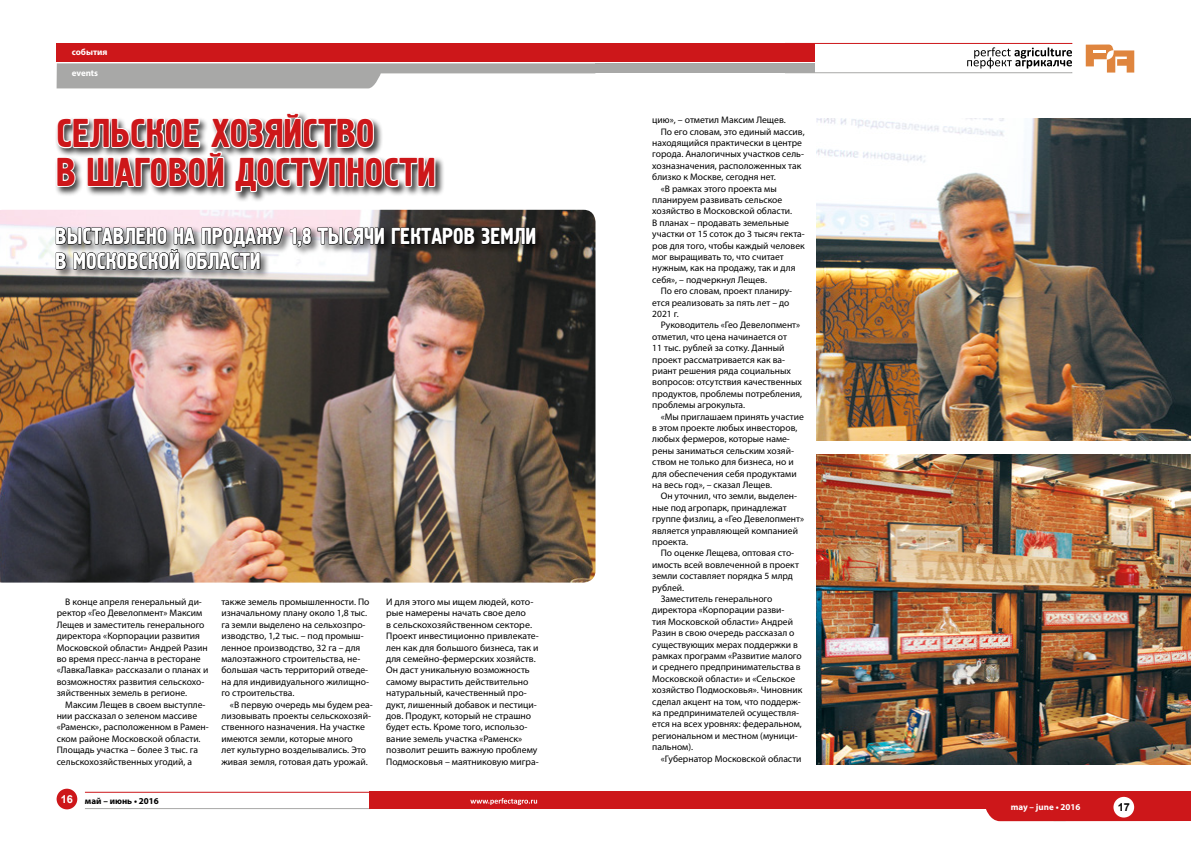
<style>
.page{position:relative;width:1191px;height:842px;background:#fff}
.page>*{position:absolute;margin:0;border:0;box-sizing:border-box;transform-origin:0 0}
.t1{font:40px/39px "Hermes";color:#cd171a;scale:.9 1}
.t2{font:23px/25px "Hermes";color:#fff;scale:.9 1}
.t3{font:700 11px "Arial";color:#000}
.t4{font:9.5px/11.4px "Myriad Pro";color:#000}
.t5{font:700 9px "Myriad Pro";color:#fff}
.t6{font:700 9px "Myriad Pro";color:#000}
.s1{font-family:"Arial";font-size:11px;color:#fff}
</style>
<div class="page">
<img style="left:0;top:210px;width:595px;height:373px">
<div style="left:57px;top:43px;width:538px;height:18px;background:#cd171a"></div>
<svg style="left:57px;top:63px;width:538px;height:25px"></svg>
<hr style="left:85px;top:808px;width:285px;height:1px;background:#a8a8a7">
<div style="left:369px;top:792px;width:226px;height:17px;background:#cd171a"></div>
<div style="left:57px;top:789px;width:20px;height:20px;background:#cd171a;border-radius:50%"></div>
<svg style="left:470px;top:798px;width:67px;height:7px"></svg>
<hr style="left:85px;top:792px;width:286px;height:1px;background:#cd171a">
<div style="left:55px;top:112px;width:390px;height:91px;background:#000;opacity:.75"></div>
<svg style="left:55px;top:112px;width:381px;height:91px"></svg>
<div style="left:54px;top:225px;width:491px;height:54px;background:#000;opacity:.58"></div>
<svg style="left:391px;top:224px;width:84px;height:28px"></svg>
<svg style="left:481px;top:227px;width:55px;height:18px"></svg>
<svg style="left:55px;top:222px;width:330px;height:55px"></svg>
<div style="left:595px;top:43px;width:219px;height:18px;background:#cd171a"></div>
<div style="left:595px;top:63px;width:219px;height:10px;background:#a8a8a7"></div>
<svg style="left:784px;top:42px;width:288px;height:32px"></svg>
<svg style="left:1085px;top:45px;width:49px;height:28px"></svg>
<div style="left:595px;top:792px;width:596px;height:17px;background:#cd171a"></div>
<div style="left:1113px;top:797px;width:21px;height:20px;background:#fff;border-radius:50%"></div>
<svg style="left:986px;top:803px;width:205px;height:19px"></svg>
<img style="left:817px;top:454px;width:374px;height:311px">
<img style="left:817px;top:118px;width:374px;height:322px">
<p class="t5" style="left:72px;top:46px;width:37px">события</p>
<p class="t5" style="left:72px;top:67px;width:28px">events</p>
<h1 class="t1" style="left:56px;top:115px;width:423px">СЕЛЬСКОЕ ХОЗЯЙСТВО<br>В ШАГОВОЙ ДОСТУПНОСТИ</h1>
<h2 class="t2" style="left:55px;top:224px;width:536px">ВЫСТАВЛЕНО НА ПРОДАЖУ 1,8 ТЫСЯЧИ ГЕКТАРОВ ЗЕМЛИ<br>В МОСКОВСКОЙ ОБЛАСТИ</h2>
<p class="t4" style="left:57px;top:596px;width:153px;text-indent:9px">В конце апреля генеральный ди&shy;ректор «Гео Девелопмент» Максим Лещев и заместитель генерального директора «Корпорации развития Московской области» Андрей Разин во время пресс-ланча в ресторане «ЛавкаЛавка» рассказали о планах и возможностях развития сельскохо&shy;зяйственных земель в регионе.</p>
<p class="t4" style="left:57px;top:699px;width:154px;text-indent:9px">Максим Лещев в своем выступле&shy;нии рассказал о зеленом массиве «Раменск», расположенном в Рамен&shy;ском районе Московской области.<br>Площадь участка – более 3 тыс. га сельскохозяйственных угодий, а</p>
<p class="t6" style="left:61px;top:795px;width:100px"><span class="s1">16</span> май – июнь • 2016</p>
<p class="t4" style="left:221px;top:596px;width:150px">также земель промышленности. По изначальному плану около 1,8 тыс. га земли выделено на сельхозпро&shy;изводство, 1,2 тыс. – под промыш&shy;ленное производство, 32 га – для малоэтажного строительства, не&shy;большая часть территорий отведе&shy;на для индивидуального жилищно&shy;го строительства.</p>
<p class="t4" style="left:221px;top:699px;width:153px;text-indent:9px">«В первую очередь мы будем реа&shy;лизовывать проекты сельскохозяй&shy;ственного назначения. На участке имеются земли, которые много<br>лет культурно возделывались. Это живая земля, готовая дать урожай.</p>
<p class="t4" style="left:386px;top:596px;width:154px">И для этого мы ищем людей, кото&shy;рые намерены начать свое дело<br>в сельскохозяйственном секторе.<br>Проект инвестиционно привлекате&shy;лен как для большого бизнеса, так и для семейно-фермерских хозяйств.<br>Он даст уникальную возможность самому вырастить действительно натуральный, качественный про&shy;дукт, лишенный добавок и пестици&shy;дов. Продукт, который не страшно будет есть. Кроме того, использо&shy;вание земель участка «Раменск» позволит решить важную проблему Подмосковья – маятниковую мигра-</p>
<p class="t4" style="left:652px;top:114px;width:135px">цию», – отметил Максим Лещев.</p>
<p class="t4" style="left:661px;top:125px;width:145px">По его словам, это единый массив,</p>
<p class="t4" style="left:652px;top:137px;width:151px">находящийся практически в центре</p>
<p class="t4" style="left:652px;top:148px;width:153px">города. Аналогичных участков сель-</p>
<p class="t4" style="left:652px;top:160px;width:151px">хозназначения, расположенных так</p>
<p class="t4" style="left:652px;top:171px;width:125px">близко к Москве, сегодня нет.</p>
<p class="t4" style="left:661px;top:182px;width:117px">«В рамках этого проекта мы</p>
<p class="t4" style="left:652px;top:194px;width:132px">планируем развивать сельское</p>
<p class="t4" style="left:652px;top:205px;width:141px">хозяйство в Московской области.</p>
<p class="t4" style="left:652px;top:217px;width:138px">В планах – продавать земельные</p>
<p class="t4" style="left:652px;top:228px;width:154px">участки от 15 соток до 3 тысяч гекта-</p>
<p class="t4" style="left:652px;top:239px;width:154px">ров для того, чтобы каждый человек</p>
<p class="t4" style="left:652px;top:251px;width:133px">мог выращивать то, что считает</p>
<p class="t4" style="left:652px;top:262px;width:145px">нужным, как на продажу, так и для</p>
<p class="t4" style="left:652px;top:274px;width:116px">себя», – подчеркнул Лещев.</p>
<p class="t4" style="left:661px;top:285px;width:133px">По его словам, проект планиру-</p>
<p class="t4" style="left:652px;top:296px;width:139px">ется реализовать за пять лет – до</p>
<p class="t4" style="left:652px;top:308px;width:28px">2021 г.</p>
<p class="t4" style="left:661px;top:319px;width:141px">Руководитель «Гео Девелопмент»</p>
<p class="t4" style="left:652px;top:331px;width:136px">отметил, что цена начинается от</p>
<p class="t4" style="left:652px;top:342px;width:134px">11 тыс. рублей за сотку. Данный</p>
<p class="t4" style="left:652px;top:353px;width:134px">проект рассматривается как ва-</p>
<p class="t4" style="left:652px;top:365px;width:140px">риант решения ряда социальных</p>
<p class="t4" style="left:652px;top:376px;width:151px">вопросов: отсутствия качественных</p>
<p class="t4" style="left:652px;top:388px;width:151px">продуктов, проблемы потребления,</p>
<p class="t4" style="left:652px;top:399px;width:94px">проблемы агрокульта.</p>
<p class="t4" style="left:661px;top:410px;width:145px">«Мы приглашаем принять участие</p>
<p class="t4" style="left:652px;top:422px;width:147px">в этом проекте любых инвесторов,</p>
<p class="t4" style="left:652px;top:433px;width:139px">любых фермеров, которые наме-</p>
<p class="t4" style="left:652px;top:445px;width:143px">рены заниматься сельским хозяй-</p>
<p class="t4" style="left:652px;top:456px;width:143px">ством не только для бизнеса, но и</p>
<p class="t4" style="left:652px;top:467px;width:146px">для обеспечения себя продуктами</p>
<p class="t4" style="left:652px;top:479px;width:121px">на весь год», – сказал Лещев.</p>
<p class="t4" style="left:661px;top:490px;width:138px">Он уточнил, что земли, выделен-</p>
<p class="t4" style="left:652px;top:502px;width:136px">ные под агропарк, принадлежат</p>
<p class="t4" style="left:652px;top:513px;width:153px">группе физлиц, а «Гео Девелопмент»</p>
<p class="t4" style="left:652px;top:524px;width:147px">является управляющей компанией</p>
<p class="t4" style="left:652px;top:536px;width:37px">проекта.</p>
<p class="t4" style="left:661px;top:547px;width:135px">По оценке Лещева, оптовая сто-</p>
<p class="t4" style="left:652px;top:559px;width:148px">имость всей вовлеченной в проект</p>
<p class="t4" style="left:652px;top:570px;width:142px">земли составляет порядка 5 млрд</p>
<p class="t4" style="left:652px;top:581px;width:34px">рублей.</p>
<p class="t4" style="left:661px;top:593px;width:113px">Заместитель генерального</p>
<p class="t4" style="left:652px;top:604px;width:134px">директора «Корпорации разви-</p>
<p class="t4" style="left:652px;top:616px;width:142px">тия Московской области» Андрей</p>
<p class="t4" style="left:652px;top:627px;width:144px">Разин в свою очередь рассказал о</p>
<p class="t4" style="left:652px;top:638px;width:147px">существующих мерах поддержки в</p>
<p class="t4" style="left:652px;top:650px;width:151px">рамках программ «Развитие малого</p>
<p class="t4" style="left:652px;top:661px;width:150px">и среднего предпринимательства в</p>
<p class="t4" style="left:652px;top:673px;width:145px">Московской области» и «Сельское</p>
<p class="t4" style="left:652px;top:684px;width:152px">хозяйство Подмосковья». Чиновник</p>
<p class="t4" style="left:652px;top:695px;width:150px">сделал акцент на том, что поддерж-</p>
<p class="t4" style="left:652px;top:707px;width:148px">ка предпринимателей осуществля-</p>
<p class="t4" style="left:652px;top:718px;width:151px">ется на всех уровнях: федеральном,</p>
<p class="t4" style="left:652px;top:730px;width:147px">региональном и местном (муници-</p>
<p class="t4" style="left:652px;top:741px;width:42px">пальном).</p>
<p class="t4" style="left:661px;top:752px;width:142px">«Губернатор Московской области</p>
<p class="t5" style="left:1010px;top:801px;width:71px">may – june • 2016</p>
<p class="t3" style="left:1117px;top:800px;width:14px">17</p>
</div>
